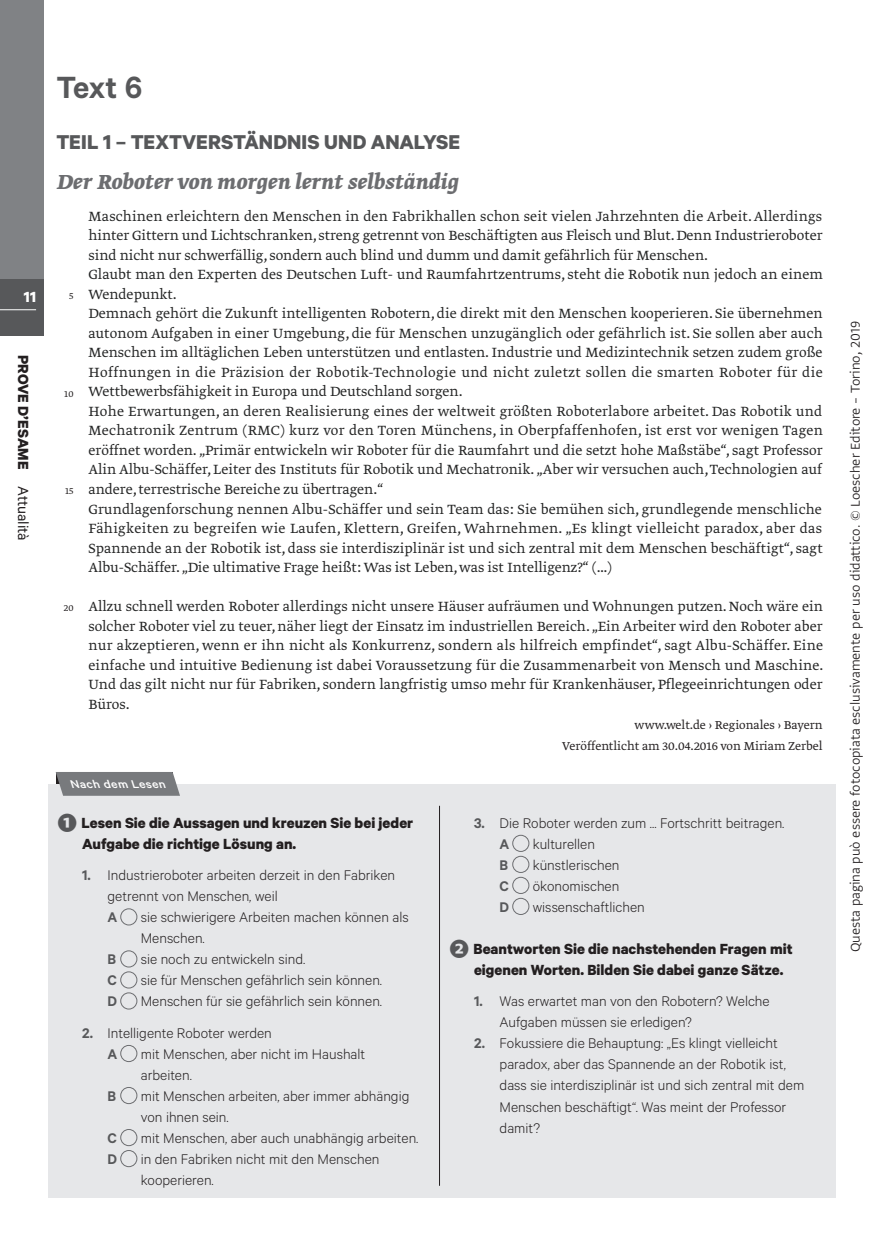
<style>
.page{position:relative;width:887px;height:1259px;background:#fff}
.page>*{position:absolute;margin:0;border:0;box-sizing:border-box;transform-origin:0 0}
.t1{font:600 34.5px "Calibre";color:#57585a}
.t2{font:italic 700 24px "Greta Text Pro";color:#6c6d70}
.t3{font:700 22.5px "Calibre";color:#57585a}
.t4{font:700 16.5px/21px "Calibre";color:#231f20}
.t5{font:700 16.5px "Calibre";color:#fff}
.t6{font:300 15.75px/19.5px "Greta Text Pro";letter-spacing:.005em;color:#242525}
.t7{font:300 15.75px/21px "Calibre";color:#231f20}
.t8{font:600 15.75px "Calibre";color:#57585a}
.t9{font:300 15px "Greta Sans Std";color:#231f20}
.t10{font:300 13.5px/20.7px "Greta Text Pro";color:#231f20;text-align:right}
.t11{font:italic 500 12.6px "Calibre";color:#fff;scale:1.1 1}
.t12{font:300 10.5px "Greta Text Pro";color:#231f20}
.s1{font-weight:400}
.s2{font-family:"Greta Sans Std Bld";font-weight:400;font-size:31.5px;color:#57585a}
.s3{font-weight:600;color:#57585a}
</style>
<div class="page">
<div style="left:0;top:279px;width:44px;height:57px;background:#57585a"></div>
<hr style="left:0;top:309px;width:36px;height:1px;background:#fff">
<div style="left:0;top:0;width:44px;height:279px;background:#808285"></div>
<div style="left:48px;top:784px;width:787px;height:413px;background:#e6e7e9"></div>
<div style="left:120px;top:908px;width:17px;height:17px;border:1px solid #6c6d70;border-radius:50%"></div>
<div style="left:120px;top:950px;width:17px;height:17px;border:1px solid #6c6d70;border-radius:50%"></div>
<div style="left:120px;top:971px;width:17px;height:17px;border:1px solid #6c6d70;border-radius:50%"></div>
<div style="left:120px;top:992px;width:17px;height:17px;border:1px solid #6c6d70;border-radius:50%"></div>
<div style="left:120px;top:1044px;width:17px;height:17px;border:1px solid #6c6d70;border-radius:50%"></div>
<div style="left:120px;top:1086px;width:17px;height:17px;border:1px solid #6c6d70;border-radius:50%"></div>
<div style="left:120px;top:1128px;width:17px;height:17px;border:1px solid #6c6d70;border-radius:50%"></div>
<div style="left:120px;top:1149px;width:17px;height:17px;border:1px solid #6c6d70;border-radius:50%"></div>
<div style="left:512px;top:834px;width:17px;height:17px;border:1px solid #6c6d70;border-radius:50%"></div>
<div style="left:512px;top:855px;width:17px;height:17px;border:1px solid #6c6d70;border-radius:50%"></div>
<div style="left:512px;top:876px;width:17px;height:17px;border:1px solid #6c6d70;border-radius:50%"></div>
<div style="left:512px;top:897px;width:17px;height:17px;border:1px solid #6c6d70;border-radius:50%"></div>
<div style="left:56px;top:772px;width:124px;height:23px;background:#787a7d"></div>
<hr style="left:439px;top:805px;width:1px;height:380px;background:#231f20">
<p class="t5" style="left:24px;top:287px;width:14px">11</p>
<p class="t4" style="left:34px;top:355px;width:187px;rotate:90deg">PROVE D’ESAME <span class="s1">Attualità</span></p>
<h1 class="t1" style="left:56px;top:67px;width:87px">Text 6</h1>
<h3 class="t3" style="left:56px;top:128px;width:405px">TEIL 1 – TEXTVERSTÄNDNIS UND ANALYSE</h3>
<h2 class="t2" style="left:56px;top:165px;width:403px">Der Roboter von morgen lernt selbständig</h2>
<p class="t12" style="left:69px;top:289px;width:6px">5</p>
<p class="t12" style="left:64px;top:387px;width:11px">10</p>
<p class="t12" style="left:65px;top:484px;width:10px">15</p>
<p class="t12" style="left:64px;top:601px;width:11px">20</p>
<p class="t6" style="left:88px;top:207px;width:735px">Maschinen erleichtern den Menschen in den Fabrikhallen schon seit vielen Jahrzehnten die Arbeit. Allerdings hinter Gittern und Lichtschranken, streng getrennt von Beschäftigten aus Fleisch und Blut. Denn Industrieroboter sind nicht nur schwerfällig, sondern auch blind und dumm und damit gefährlich für Menschen.<br>Glaubt man den Experten des Deutschen Luft- und Raumfahrtzentrums, steht die Robotik nun jedoch an einem Wendepunkt.<br>Demnach gehört die Zukunft intelligenten Robotern, die direkt mit den Menschen kooperieren. Sie übernehmen autonom Aufgaben in einer Umgebung, die für Menschen unzugänglich oder gefährlich ist. Sie sollen aber auch Menschen im alltäglichen Leben unterstützen und entlasten. Industrie und Medizintechnik setzen zudem große Hoffnungen in die Präzision der Robotik-Technologie und nicht zuletzt sollen die smarten Roboter für die Wettbewerbsfähigkeit in Europa und Deutschland sorgen.<br>Hohe Erwartungen, an deren Realisierung eines der weltweit größten Roboterlabore arbeitet. Das Robotik und Mechatronik Zentrum (RMC) kurz vor den Toren Münchens, in Oberpfaffenhofen, ist erst vor wenigen Tagen eröffnet worden. „Primär entwickeln wir Roboter für die Raumfahrt und die setzt hohe Maßstäbe“, sagt Professor Alin Albu-Schäffer, Leiter des Instituts für Robotik und Mechatronik. „Aber wir versuchen auch, Technologien auf andere, terrestrische Bereiche zu übertragen.“<br>Grundlagenforschung nennen Albu-Schäffer und sein Team das: Sie bemühen sich, grundlegende menschliche Fähigkeiten zu begreifen wie Laufen, Klettern, Greifen, Wahrnehmen. „Es klingt vielleicht paradox, aber das Spannende an der Robotik ist, dass sie interdisziplinär ist und sich zentral mit dem Menschen beschäftigt“, sagt Albu-Schäffer. „Die ultimative Frage heißt: Was ist Leben, was ist Intelligenz?“ (…)</p>
<p class="t6" style="left:88px;top:597px;width:736px;text-align:justify">Allzu schnell werden Roboter allerdings nicht unsere Häuser aufräumen und Wohnungen putzen. Noch wäre ein solcher Roboter viel zu teuer, näher liegt der Einsatz im industriellen Bereich. „Ein Arbeiter wird den Roboter aber nur akzeptieren, wenn er ihn nicht als Konkurrenz, sondern als hilfreich empfindet“, sagt Albu-Schäffer. Eine einfache und intuitive Bedienung ist dabei Voraussetzung für die Zusammenarbeit von Mensch und Maschine.<br>Und das gilt nicht nur für Fabriken, sondern langfristig umso mehr für Krankenhäuser, Pflegeeinrichtungen oder Büros.</p>
<p class="t10" style="left:562px;top:715px;width:262px">www.welt.de › Regionales › Bayern<br>Veröffentlicht am 30.04.2016 von Miriam Zerbel</p>
<p class="t11" style="left:72px;top:776px;width:92px">Nachdem Lesen</p>
<p class="t4" style="left:82px;top:811px;width:332px;text-indent:-26px"><span class="s2">❶</span> Lesen Sie die Aussagen und kreuzen Sie bei jeder<br>Aufgabe die richtige Lösung an.</p>
<p class="t7" style="left:108px;top:864px;width:289px;text-indent:-26px"><span class="s3">1.</span> Industrieroboter arbeiten derzeit in den Fabriken getrennt von Menschen, weil</p>
<p class="t8" style="left:108px;top:907px;width:11px">A</p>
<p class="t7" style="left:141px;top:906px;width:269px">sie schwierigere Arbeiten machen können als<br>Menschen.</p>
<p class="t8" style="left:108px;top:949px;width:10px">B</p>
<p class="t7" style="left:141px;top:948px;width:166px">sie noch zu entwickeln sind.</p>
<p class="t8" style="left:108px;top:970px;width:11px">C</p>
<p class="t7" style="left:141px;top:969px;width:243px">sie für Menschen gefährlich sein können.</p>
<p class="t8" style="left:108px;top:991px;width:11px">D</p>
<p class="t7" style="left:141px;top:990px;width:243px">Menschen für sie gefährlich sein können.</p>
<p class="t7" style="left:108px;top:1021px;width:166px;text-indent:-26px"><span class="s3">2.</span> Intelligente Roboter werden<br><span class="s3">A</span></p>
<p class="t7" style="left:141px;top:1042px;width:226px">mit Menschen, aber nicht im Haushalt arbeiten.</p>
<p class="t8" style="left:108px;top:1086px;width:10px">B</p>
<p class="t7" style="left:141px;top:1084px;width:270px">mit Menschen arbeiten, aber immer abhängig von ihnen sein.</p>
<p class="t8" style="left:108px;top:1128px;width:11px">C</p>
<p class="t7" style="left:141px;top:1126px;width:279px">mit Menschen, aber auch unabhängig arbeiten.</p>
<p class="t8" style="left:108px;top:1149px;width:11px">D</p>
<p class="t7" style="left:141px;top:1147px;width:240px">in den Fabriken nicht mit den Menschen kooperieren.</p>
<p class="t7" style="left:499px;top:811px;width:286px;text-indent:-26px"><span class="s3">3.</span> Die Roboter werden zum ... Fortschritt beitragen.<br><span class="s3">A</span></p>
<p class="t7" style="left:532px;top:832px;width:64px">kulturellen</p>
<p class="t8" style="left:499px;top:855px;width:10px">B</p>
<p class="t7" style="left:532px;top:853px;width:88px">künstlerischen</p>
<p class="t8" style="left:499px;top:876px;width:11px">C</p>
<p class="t7" style="left:532px;top:874px;width:88px">ökonomischen</p>
<p class="t8" style="left:499px;top:897px;width:11px">D</p>
<p class="t7" style="left:532px;top:895px;width:113px">wissenschaftlichen</p>
<p class="t4" style="left:474px;top:937px;width:320px;text-indent:-26px"><span class="s2">❷</span> Beantworten Sie die nachstehenden Fragen mit eigenen Worten. Bilden Sie dabei ganze Sätze.</p>
<p class="t7" style="left:499px;top:990px;width:271px;text-indent:-26px"><span class="s3">1.</span> Was erwartet man von den Robotern? Welche<br>Aufgaben müssen sie erledigen?</p>
<p class="t7" style="left:499px;top:1032px;width:306px;text-indent:-26px"><span class="s3">2.</span> Fokussiere die Behauptung: „Es klingt vielleicht paradox, aber das Spannende an der Robotik ist, dass sie interdisziplinär ist und sich zentral mit dem Menschen beschäftigt“. Was meint der Professor damit?</p>
<p class="t9" style="left:846px;top:952px;width:632px;rotate:-90deg">Questa pagina può essere fotocopiata esclusivamente per uso didattico. © Loescher Editore – Torino, 2019</p>
</div>
